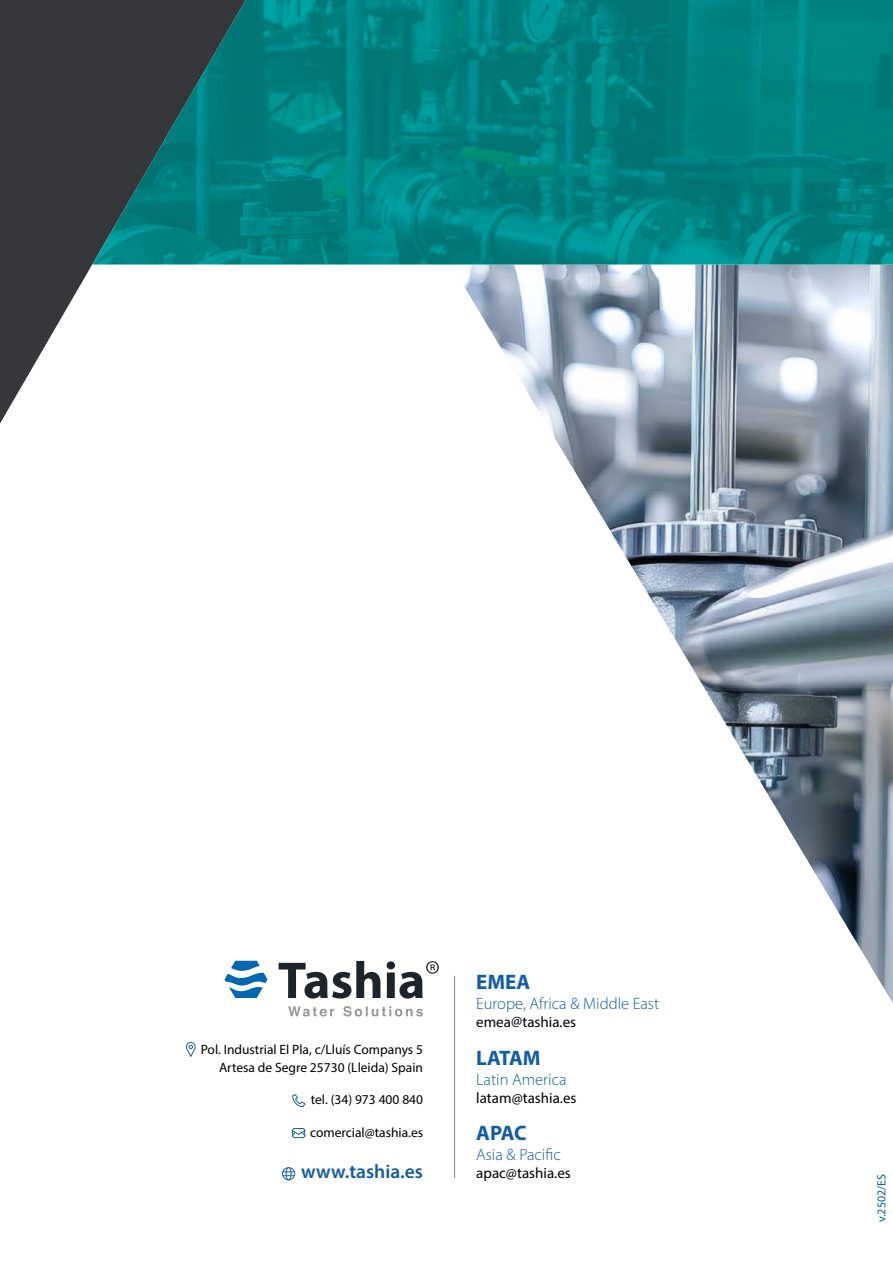
<style>
.page{position:relative;width:893px;height:1263px;background:#fff}
.page>*{position:absolute;margin:0;border:0;box-sizing:border-box;transform-origin:0 0}
.t1{font:700 21px "Myriad Pro";color:#125da7}
.t2{font:600 19.5px "Myriad Pro";color:#125da7}
.t3{font:300 16.5px "Myriad Pro";color:#125da7}
.t4{font:15px "Myriad Pro";color:#000}
.t5{font:13.5px/18px "Myriad Pro";color:#000;text-align:right}
.t6{font:12px "Myriad Pro";color:#095ca6}
</style>
<div class="page">
<hr style="left:454px;top:976px;width:1px;height:202px;background:#838383">
<svg style="left:186px;top:1042px;width:10px;height:15px"></svg>
<div style="left:292px;top:1128px;width:13px;height:10px;border:1px solid #1a5da7;border-radius:2px"></div>
<svg style="left:292px;top:1129px;width:14px;height:7px"></svg>
<svg style="left:282px;top:1168px;width:13px;height:12px"></svg>
<div style="left:282px;top:1167px;width:13px;height:13px;border:1px solid #1a5da7;border-radius:50%"></div>
<div style="left:286px;top:1167px;width:5px;height:13px;border:1px solid #1a5da7;border-radius:50%"></div>
<svg style="left:283px;top:1171px;width:11px;height:5px"></svg>
<svg style="left:292px;top:1094px;width:14px;height:13px"></svg>
<svg style="left:288px;top:1006px;width:135px;height:10px"></svg>
<svg style="left:279px;top:961px;width:160px;height:37px"></svg>
<svg style="left:225px;top:961px;width:42px;height:37px"></svg>
<svg style="left:0;top:0;width:246px;height:424px"></svg>
<img style="left:451px;top:264px;width:442px;height:739px">
<img style="left:92px;top:0;width:801px;height:264px">
<p class="t5" style="left:201px;top:1040px;width:224px">Pol. Industrial El Pla, c/Lluís Companys 5<br>Artesa de Segre 25730 (Lleida) Spain</p>
<p class="t5" style="left:311px;top:1090px;width:114px">tel. (34) 973 400 840</p>
<p class="t5" style="left:310px;top:1123px;width:114px">comercial@tashia.es</p>
<h2 class="t2" style="left:301px;top:1159px;width:123px">www.tashia.es</h2>
<h1 class="t1" style="left:476px;top:968px;width:55px">EMEA</h1>
<p class="t3" style="left:476px;top:994px;width:184px">Europe, Africa &amp; Middle East</p>
<p class="t4" style="left:476px;top:1013px;width:101px">emea@tashia.es</p>
<h1 class="t1" style="left:476px;top:1044px;width:66px">LATAM</h1>
<p class="t3" style="left:476px;top:1069px;width:92px">Latin America</p>
<p class="t4" style="left:476px;top:1088px;width:102px">latam@tashia.es</p>
<h1 class="t1" style="left:476px;top:1119px;width:52px">APAC</h1>
<p class="t3" style="left:476px;top:1144px;width:86px">Asia &amp; Pacific</p>
<p class="t4" style="left:476px;top:1164px;width:96px">apac@tashia.es</p>
<p class="t6" style="left:874px;top:1222px;width:50px;rotate:-90deg">v.2502/ES</p>
</div>
